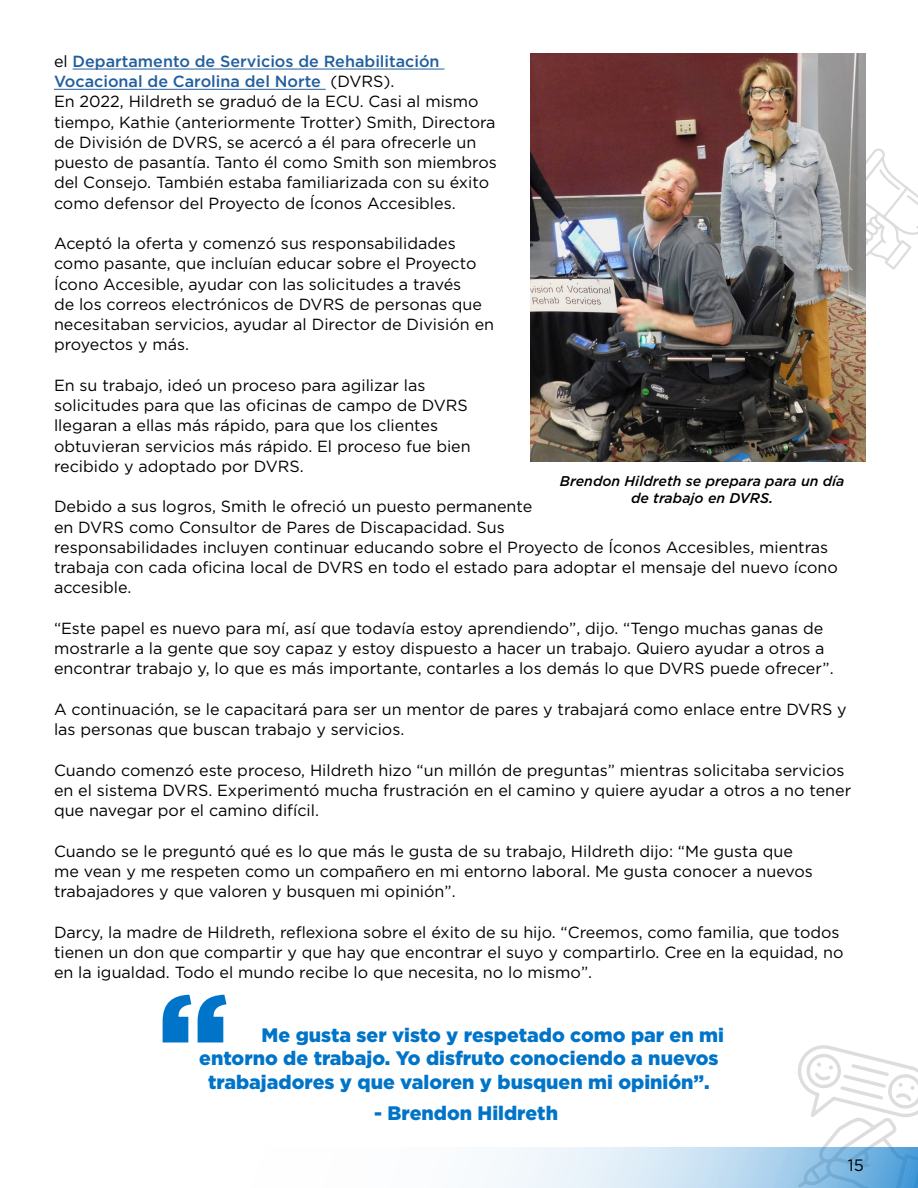
<style>
.page{position:relative;width:918px;height:1188px;background:#fff}
.page>*{position:absolute;margin:0;border:0;box-sizing:border-box;transform-origin:0 0}
.t1{font:900 19.5px "Gotham";color:#0074c8}
.t2{font:16.5px "Gotham";color:#000}
.t3{font:16.2px/20.2px "Gotham";color:#000}
.t4{font:italic 500 14.1px/17px "Gotham";color:#000;text-align:center}
.s1{font-weight:500;color:#215e9e}
</style>
<div class="page">
<svg style="left:866px;top:148px;width:52px;height:122px"></svg>
<svg style="left:793px;top:1045px;width:125px;height:103px"></svg>
<svg style="left:491px;top:1148px;width:427px;height:40px;background:#b9d8ee"></svg>
<hr style="left:0;top:1148px;width:1px;height:40px;background:#0075c9">
<img style="left:530px;top:54px;width:336px;height:408px">
<hr style="left:73px;top:69px;width:371px;height:1px;background:#215e9e">
<hr style="left:54px;top:89px;width:272px;height:1px;background:#215e9e">
<svg style="left:163px;top:995px;width:63px;height:47px"></svg>
<p class="t3" style="left:54px;top:51px;width:444px">el <span class="s1">Departamento de Servicios de Rehabilitación Vocacional de Carolina del Norte</span> (DVRS).<br>En 2022, Hildreth se graduó de la ECU. Casi al mismo tiempo, Kathie (anteriormente Trotter) Smith, Directora de División de DVRS, se acercó a él para ofrecerle un puesto de pasantía. Tanto él como Smith son miembros del Consejo. También estaba familiarizada con su éxito como defensor del Proyecto de Íconos Accesibles.</p>
<p class="t3" style="left:54px;top:233px;width:442px">Aceptó la oferta y comenzó sus responsabilidades como pasante, que incluían educar sobre el Proyecto Ícono Accesible, ayudar con las solicitudes a través<br>de los correos electrónicos de DVRS de personas que necesitaban servicios, ayudar al Director de División en proyectos y más.</p>
<p class="t3" style="left:54px;top:375px;width:418px">En su trabajo, ideó un proceso para agilizar las solicitudes para que las oficinas de campo de DVRS llegaran a ellas más rápido, para que los clientes obtuvieran servicios más rápido. El proceso fue bien recibido y adoptado por DVRS.</p>
<p class="t3" style="left:54px;top:496px;width:785px">Debido a sus logros, Smith le ofreció un puesto permanente<br>en DVRS como Consultor de Pares de Discapacidad. Sus<br>responsabilidades incluyen continuar educando sobre el Proyecto de Íconos Accesibles, mientras trabaja con cada oficina local de DVRS en todo el estado para adoptar el mensaje del nuevo ícono accesible.</p>
<p class="t3" style="left:54px;top:618px;width:781px">“Este papel es nuevo para mí, así que todavía estoy aprendiendo”, dijo. “Tengo muchas ganas de mostrarle a la gente que soy capaz y estoy dispuesto a hacer un trabajo. Quiero ayudar a otros a encontrar trabajo y, lo que es más importante, contarles a los demás lo que DVRS puede ofrecer”.</p>
<p class="t3" style="left:54px;top:699px;width:794px">A continuación, se le capacitará para ser un mentor de pares y trabajará como enlace entre DVRS y las personas que buscan trabajo y servicios.</p>
<p class="t3" style="left:54px;top:760px;width:799px">Cuando comenzó este proceso, Hildreth hizo “un millón de preguntas” mientras solicitaba servicios en el sistema DVRS. Experimentó mucha frustración en el camino y quiere ayudar a otros a no tener que navegar por el camino difícil.</p>
<p class="t3" style="left:54px;top:841px;width:760px">Cuando se le preguntó qué es lo que más le gusta de su trabajo, Hildreth dijo: “Me gusta que me vean y me respeten como un compañero en mi entorno laboral. Me gusta conocer a nuevos trabajadores y que valoren y busquen mi opinión”.</p>
<p class="t3" style="left:54px;top:922px;width:791px">Darcy, la madre de Hildreth, reflexiona sobre el éxito de su hijo. “Creemos, como familia, que todos tienen un don que compartir y que hay que encontrar el suyo y compartirlo. Cree en la equidad, no en la igualdad. Todo el mundo recibe lo que necesita, no lo mismo”.</p>
<p class="t4" style="left:560px;top:473px;width:286px">Brendon Hildreth se prepara para un día de trabajo en DVRS.</p>
<p class="t1" style="left:262px;top:1022px;width:464px">Me gusta ser visto y respetado como par en mi</p>
<p class="t1" style="left:199px;top:1045px;width:521px">entorno de trabajo. Yo disfruto conociendo a nuevos</p>
<p class="t1" style="left:208px;top:1068px;width:503px">trabajadores y que valoren y busquen mi opinión”.</p>
<p class="t1" style="left:374px;top:1100px;width:185px">- Brendon Hildreth</p>
<p class="t2" style="left:848px;top:1155px;width:18px">15</p>
</div>
